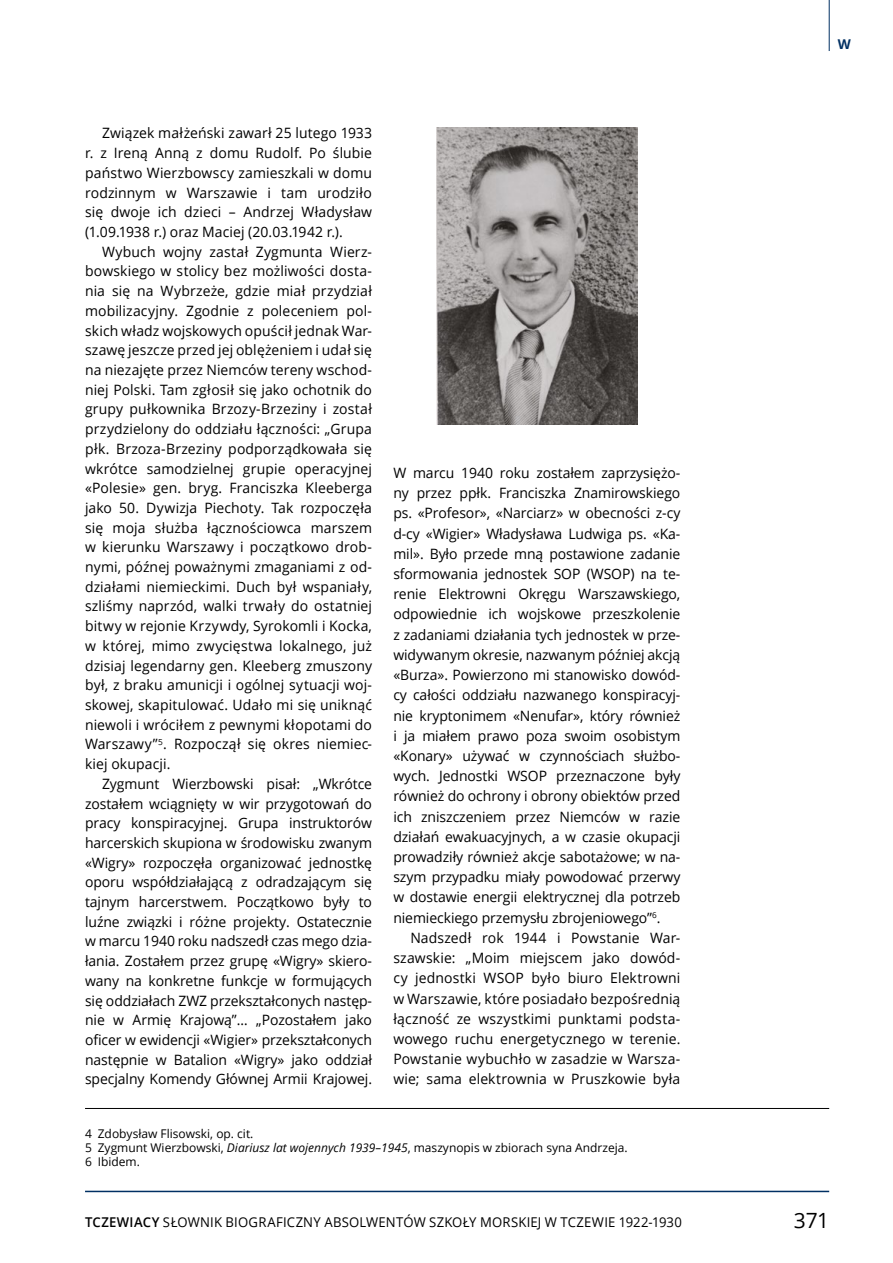
<style>
.page{position:relative;width:893px;height:1263px;background:#fff}
.page>*{position:absolute;margin:0;border:0;box-sizing:border-box;transform-origin:0 0}
.t1{font:21px "Open Sans";color:#000}
.t2{font:14.25px/19.6px "Open Sans";letter-spacing:.005em;color:#000;text-align:justify}
.t3{font:13.5px "Open Sans";letter-spacing:.015em;color:#000}
.t4{font:700 13.5px "Open Sans";color:#003063}
.t5{font:12px/14.4px "Open Sans";color:#000}
.s1{font-style:italic}
.s2{font-weight:600}
</style>
<div class="page">
<hr style="left:85px;top:1191px;width:744px;height:1px;background:#003063">
<hr style="left:829px;top:0;width:1px;height:51px;background:#003063">
<img style="left:436px;top:128px;width:201px;height:296px">
<hr style="left:85px;top:1108px;width:744px;height:1px;background:#000">
<p class="t4" style="left:838px;top:34px;width:15px">W</p>
<p class="t2" style="left:85px;top:123px;width:289px;text-indent:17px">Związek małżeński zawarł 25 lutego 1933 r. z Ireną Anną z domu Rudolf. Po ślubie państwo Wierzbowscy zamieszkali w domu rodzinnym w Warszawie i tam urodziło się dwoje ich dzieci – Andrzej Władysław (1.09.1938 r.) oraz Maciej (20.03.1942 r.).</p>
<p class="t2" style="left:85px;top:241px;width:289px;text-indent:17px">Wybuch wojny zastał Zygmunta Wierz&shy;bowskiego w stolicy bez możliwości dosta&shy;nia się na Wybrzeże, gdzie miał przydział mobilizacyjny. Zgodnie z poleceniem pol&shy;skich władz wojskowych opuścił jednak War&shy;szawę jeszcze przed jej oblężeniem i udał się na niezajęte przez Niemców tereny wschod&shy;niej Polski. Tam zgłosił się jako ochotnik do grupy pułkownika Brzozy-Brzeziny i został przydzielony do oddziału łączności: „Grupa płk. Brzoza-Brzeziny podporządkowała się wkrótce samodzielnej grupie operacyjnej «Polesie» gen. bryg. Franciszka Kleeberga jako 50. Dywizja Piechoty. Tak rozpoczęła się moja służba łącznościowca marszem w kierunku Warszawy i początkowo drob&shy;nymi, późnej poważnymi zmaganiami z od&shy;działami niemieckimi. Duch był wspaniały, szliśmy naprzód, walki trwały do ostatniej bitwy w rejonie Krzywdy, Syrokomli i Kocka, w której, mimo zwycięstwa lokalnego, już dzisiaj legendarny gen. Kleeberg zmuszony był, z braku amunicji i ogólnej sytuacji woj&shy;skowej, skapitulować. Udało mi się uniknąć niewoli i wróciłem z pewnymi kłopotami do Warszawy”<sup>5</sup>. Rozpoczął się okres niemiec&shy;kiej okupacji.</p>
<p class="t2" style="left:85px;top:773px;width:289px;text-indent:17px">Zygmunt Wierzbowski pisał: „Wkrótce zostałem wciągnięty w wir przygotowań do pracy konspiracyjnej. Grupa instruktorów harcerskich skupiona w środowisku zwanym «Wigry» rozpoczęła organizować jednostkę oporu współdziałającą z odradzającym się tajnym harcerstwem. Początkowo były to luźne związki i różne projekty. Ostatecznie w marcu 1940 roku nadszedł czas mego dzia&shy;łania. Zostałem przez grupę «Wigry» skiero&shy;wany na konkretne funkcje w formujących się oddziałach ZWZ przekształconych następ&shy;nie w Armię Krajową”… „Pozostałem jako oficer w ewidencji «Wigier» przekształconych następnie w Batalion «Wigry» jako oddział specjalny Komendy Głównej Armii Krajowej.</p>
<p class="t2" style="left:393px;top:462px;width:289px;line-height:20.2px">W marcu 1940 roku zostałem zaprzysiężo&shy;ny przez ppłk. Franciszka Znamirowskiego ps. «Profesor», «Narciarz» w obecności z-cy d-cy «Wigier» Władysława Ludwiga ps. «Ka&shy;mil». Było przede mną postawione zadanie sformowania jednostek SOP (WSOP) na te&shy;renie Elektrowni Okręgu Warszawskiego, odpowiednie ich wojskowe przeszkolenie z zadaniami działania tych jednostek w prze&shy;widywanym okresie, nazwanym później akcją «Burza». Powierzono mi stanowisko dowód&shy;cy całości oddziału nazwanego konspiracyj&shy;nie kryptonimem «Nenufar», który również i ja miałem prawo poza swoim osobistym «Konary» używać w czynnościach służbo&shy;wych. Jednostki WSOP przeznaczone były również do ochrony i obrony obiektów przed ich zniszczeniem przez Niemców w razie działań ewakuacyjnych, a w czasie okupacji prowadziły również akcje sabotażowe; w na&shy;szym przypadku miały powodować przerwy w dostawie energii elektrycznej dla potrzeb niemieckiego przemysłu zbrojeniowego”<sup>6</sup>.</p>
<p class="t2" style="left:393px;top:927px;width:289px;line-height:20.2px;text-indent:17px">Nadszedł rok 1944 i Powstanie War&shy;szawskie: „Moim miejscem jako dowód&shy;cy jednostki WSOP było biuro Elektrowni w Warszawie, które posiadało bezpośrednią łączność ze wszystkimi punktami podsta&shy;wowego ruchu energetycznego w terenie.<br>Powstanie wybuchło w zasadzie w Warsza&shy;wie; sama elektrownia w Pruszkowie była</p>
<p class="t5" style="left:85px;top:1125px;width:544px">4 Zdobysław Flisowski, op. cit.<br>5 Zygmunt Wierzbowski, <span class="s1">Diariusz lat wojennych 1939–1945</span>, maszynopis w zbiorach syna Andrzeja.<br>6 Ibidem.</p>
<p class="t3" style="left:85px;top:1212px;width:598px"><span class="s2">TCZEWIACY</span> SŁOWNIK BIOGRAFICZNY ABSOLWENTÓW SZKOŁY MORSKIEJ W TCZEWIE 1922-1930</p>
<h1 class="t1" style="left:794px;top:1206px;width:37px">371</h1>
</div>
